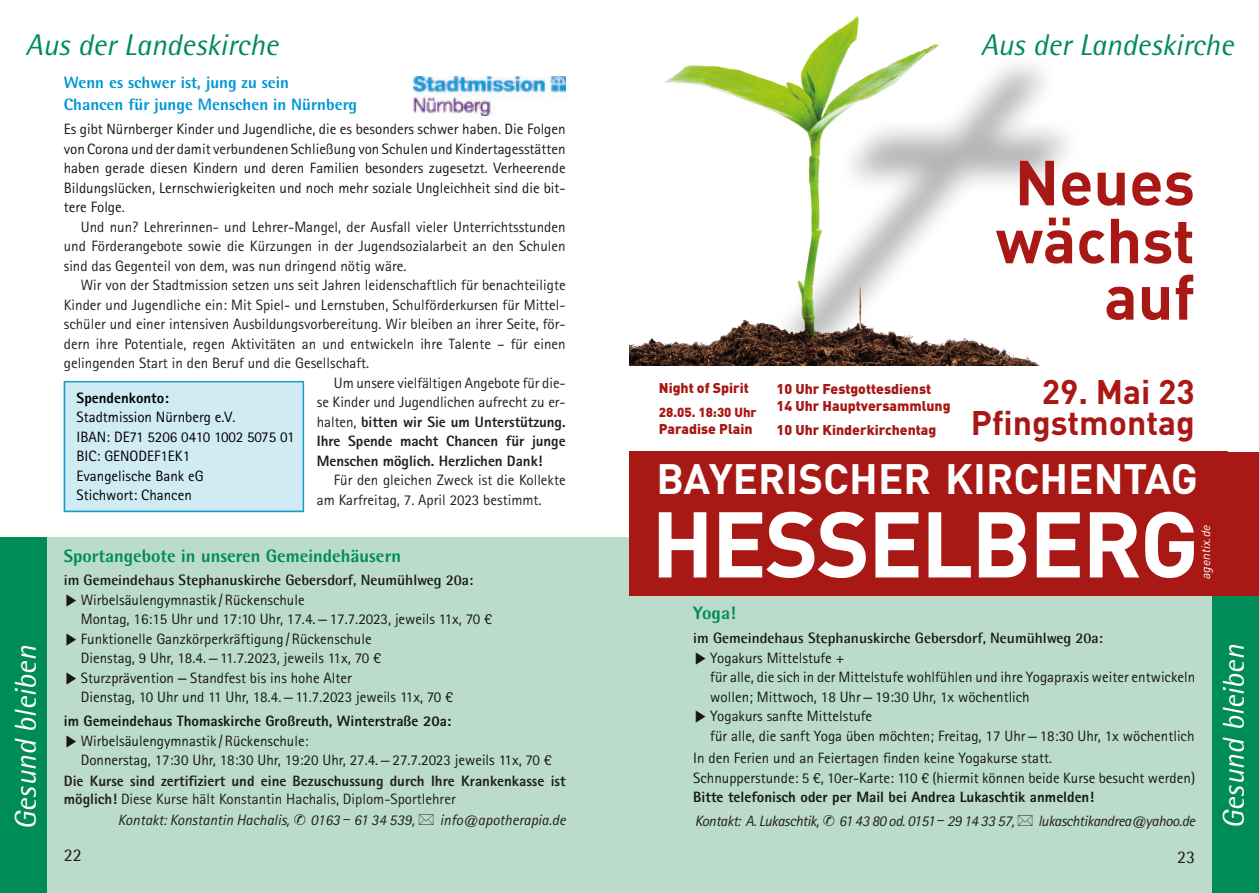
<style>
.page{position:relative;width:1259px;height:893px;background:#fff}
.page>*{position:absolute;margin:0;border:0;box-sizing:border-box;transform-origin:0 0}
.t1{font:700 91.65px "DIN Pro";letter-spacing:-.025em;color:#fff}
.t2{font:700 62.55px/57.2px "DIN Pro";color:#a81815;text-align:right}
.t3{font:700 42px "DIN Pro";color:#fff}
.t4{font:700 33.75px/30.3px "DIN Pro";color:#a81815;text-align:right}
.t5{font:italic 30px "Rotis Semi Sans Std";color:#008c57}
.t6{font:italic 30px "Rotis Semi Sans Std";letter-spacing:-.01em;color:#fff}
.t7{font:800 18px "Rotis Semi Sans Std";color:#008c57}
.t8{font:18px "Agfa Rotis Semisans";color:#221f20}
.t9{font:800 16.5px/22.5px "Rotis Semi Sans Std";color:#0097d5}
.t10{font:15px/19.5px "Rotis Sans Serif Std";color:#181715}
.t11{font:15px/19.5px "Rotis Sans Serif Std";color:#221f20;text-align:justify}
.t12{font:800 15px/18px "Rotis Sans Serif Std";letter-spacing:-.005em;color:#221f20}
.t13{font:800 15px/19.5px "Rotis Sans Serif Std";color:#181715}
.t14{font:700 15px "Agfa Rotis Semisans";color:#181715}
.t15{font:15px/19.5px "Rotis Sans Serif Std";color:#000}
.t16{font:italic 15px "Rotis Sans Serif Std";color:#221f20}
.t17{font:italic 15px "Rotis Sans Serif Std";letter-spacing:-.03em;color:#221f20}
.t18{font:800 15px "Rotis Sans Serif Std";color:#000}
.t19{font:900 14.1px/16.8px "DIN Pro";color:#a81815}
.t20{font:900 13.05px "DIN Pro";color:#a81815}
.t21{font:italic 12.45px "DIN Pro";color:#fff}
.s1{font-weight:400}
.s2{font-family:"Malgun Gothic"}
.s3{font-family:"Arial"}
.s4{font-family:"Malgun Gothic";font-weight:400}
.s5{font-family:"MS UI Gothic";font-style:normal}
.s6{font-weight:400;font-style:italic;color:#221f20}
.s7{font-family:"MS UI Gothic";font-weight:400;color:#221f20}
</style>
<div class="page">
<div style="left:0;top:537px;width:629px;height:356px;background:#bbdbcb"></div>
<div style="left:0;top:537px;width:47px;height:356px;background:#008c57"></div>
<div style="left:1098px;top:452px;width:161px;height:145px;background:#a81915"></div>
<div style="left:629px;top:452px;width:598px;height:145px;background:#a81815"></div>
<img style="left:629px;top:16px;width:438px;height:350px">
<div style="left:629px;top:597px;width:630px;height:296px;background:#bbdbcb"></div>
<div style="left:1212px;top:597px;width:47px;height:296px;background:#008c57"></div>
<div style="left:64px;top:381px;width:240px;height:131px;background:#d0ebf4"></div>
<img style="left:414px;top:77px;width:152px;height:38px">
<h3 class="t5" style="left:26px;top:33px;width:254px">Aus der Landeskirche</h3>
<h3 class="t6" style="left:15px;top:830px;width:186px;rotate:-90deg">Gesund bleiben</h3>
<p class="t9" style="left:64px;top:73px;width:295px">Wenn es schwer ist, jung zu sein<br>Chancen für junge Menschen in Nürnberg</p>
<p class="t10" style="left:64px;top:121px;width:503px;text-align:justify">Es gibt Nürnberger Kinder und Jugendliche, die es besonders schwer haben. Die Folgen von Corona und der damit verbundenen Schließung von Schulen und Kindertagesstätten haben gerade diesen Kindern und deren Familien besonders zugesetzt. Verheerende Bildungslücken, Lernschwierigkeiten und noch mehr soziale Ungleichheit sind die bit&shy;tere Folge.</p>
<p class="t11" style="left:64px;top:219px;width:503px;text-indent:17px">Und nun? Lehrerinnen- und Lehrer-Mangel, der Ausfall vieler Unterrichtsstunden und Förderangebote sowie die Kürzungen in der Jugendsozialarbeit an den Schulen sind das Gegenteil von dem, was nun dringend nötig wäre.</p>
<p class="t11" style="left:81px;top:277px;width:486px">Wir von der Stadtmission setzen uns seit Jahren leidenschaftlich für benachteiligte</p>
<p class="t11" style="left:64px;top:297px;width:503px">Kinder und Jugendliche ein: Mit Spiel- und Lernstuben, Schulförderkursen für Mittel-</p>
<p class="t11" style="left:64px;top:316px;width:503px">schüler und einer intensiven Ausbildungsvorbereitung. Wir bleiben an ihrer Seite, för-</p>
<p class="t11" style="left:64px;top:336px;width:503px">dern ihre Potentiale, regen Aktivitäten an und entwickeln ihre Talente – für einen</p>
<p class="t11" style="left:64px;top:355px;width:307px">gelingenden Start in den Beruf und die Gesellschaft.</p>
<p class="t11" style="left:334px;top:375px;width:233px">Um unsere vielfältigen Angebote für die-</p>
<p class="t11" style="left:317px;top:394px;width:250px">se Kinder und Jugendlichen aufrecht zu er-</p>
<p class="t12" style="left:317px;top:415px;width:250px"><span class="s1">halten,</span> bitten wir Sie um Unterstützung.</p>
<p class="t12" style="left:317px;top:434px;width:250px">Ihre Spende macht Chancen für junge</p>
<p class="t12" style="left:317px;top:454px;width:227px">Menschen möglich. Herzlichen Dank!</p>
<p class="t11" style="left:317px;top:472px;width:250px;text-indent:17px">Für den gleichen Zweck ist die Kollekte am Karfreitag, 7. April 2023 bestimmt.</p>
<p class="t18" style="left:77px;top:392px;width:94px">Spendenkonto:</p>
<p class="t15" style="left:77px;top:409px;width:220px">Stadtmission Nürnberg e.V.<br>IBAN: DE71 5206 0410 1002 5075 01<br>BIC: GENODEF1EK1<br>Evangelische Bank eG<br>Stichwort: Chancen</p>
<p class="t7" style="left:64px;top:549px;width:339px">Sportangebote in unseren Gemeindehäusern</p>
<p class="t14" style="left:64px;top:575px;width:411px">im Gemeindehaus Stephanuskirche Gebersdorf, Neumühlweg 20a:</p>
<p class="t10" style="left:64px;top:592px;width:242px"><span class="s2">▶</span>Wirbelsäulengymnastik/ Rückenschule</p>
<p class="t10" style="left:81px;top:611px;width:413px">Montag, 16:15 Uhr und 17:10 Uhr, 17.4.— 17.7.2023, jeweils 11x, 70 €</p>
<p class="t10" style="left:64px;top:631px;width:309px"><span class="s2">▶</span>Funktionelle Ganzkörperkräftigung/ Rückenschule</p>
<p class="t10" style="left:81px;top:650px;width:302px">Dienstag, 9 Uhr, 18.4.— 11.7.2023, jeweils 11x, 70 €</p>
<p class="t10" style="left:64px;top:670px;width:290px"><span class="s2">▶</span>Sturzprävention <span class="s3">‒</span> Standfest bis ins hohe Alter</p>
<p class="t10" style="left:81px;top:689px;width:374px">Dienstag, 10 Uhr und 11 Uhr, 18.4.— 11.7.2023 jeweils 11x, 70 €</p>
<p class="t13" style="left:64px;top:713px;width:389px">im Gemeindehaus Thomaskirche Großreuth, Winterstraße 20a: <span class="s4">▶</span><span class="s1">Wirbelsäulengymnastik/ Rückenschule:</span></p>
<p class="t10" style="left:81px;top:752px;width:473px">Donnerstag, 17:30 Uhr, 18:30 Uhr, 19:20 Uhr, 27.4.— 27.7.2023 jeweils 11x, 70 €</p>
<p class="t12" style="left:64px;top:774px;width:503px">Die Kurse sind zertifiziert und eine Bezuschussung durch Ihre Krankenkasse ist möglich! <span class="s1">Diese Kurse hält Konstantin Hachalis, Diplom-Sportlehrer</span></p>
<p class="t16" style="left:118px;top:814px;width:298px">Kontakt: Konstantin Hachalis, <span class="s5">✆</span> 0163 <span class="s5">‒</span> 61 34 539,</p>
<p class="t16" style="left:440px;top:814px;width:127px">info@apotherapia.de</p>
<h3 class="t5" style="left:980px;top:33px;width:254px">Aus der Landeskirche</h3>
<h2 class="t2" style="left:995px;top:147px;width:201px">Neues wächst auf</h2>
<p class="t19" style="left:659px;top:378px;width:92px">Night of Spirit</p>
<p class="t20" style="left:659px;top:401px;width:99px">28.05. 18:30 Uhr</p>
<p class="t19" style="left:659px;top:419px;width:95px">Paradise Plain</p>
<p class="t19" style="left:776px;top:378px;width:175px">10 Uhr Festgottesdienst<br>14 Uhr Hauptversammlung</p>
<p class="t19" style="left:776px;top:419px;width:161px">10 Uhr Kinderkirchentag</p>
<h3 class="t4" style="left:971px;top:373px;width:226px">29. Mai 23<br>Pfingstmontag</h3>
<h3 class="t3" style="left:656px;top:444px;width:543px">BAYERISCHER KIRCHENTAG</h3>
<h1 class="t1" style="left:651px;top:468px;width:549px">HESSELBERG</h1>
<p class="t21" style="left:1195px;top:579px;width:56px;rotate:-90deg">agentix.de</p>
<p class="t7" style="left:693px;top:607px;width:44px">Yoga!</p>
<p class="t14" style="left:693px;top:633px;width:411px">im Gemeindehaus Stephanuskirche Gebersdorf, Neumühlweg 20a:</p>
<p class="t10" style="left:693px;top:650px;width:153px"><span class="s2">▶</span>Yogakurs Mittelstufe +</p>
<p class="t10" style="left:710px;top:669px;width:486px">für alle, die sich in der Mittelstufe wohlfühlen und ihre Yogapraxis weiter entwickeln</p>
<p class="t10" style="left:710px;top:689px;width:321px">wollen; Mittwoch, 18 Uhr— 19:30 Uhr, 1x wöchentlich</p>
<p class="t10" style="left:693px;top:708px;width:180px"><span class="s2">▶</span>Yogakurs sanfte Mittelstufe</p>
<p class="t10" style="left:710px;top:728px;width:486px">für alle, die sanft Yoga üben möchten; Freitag, 17 Uhr— 18:30 Uhr, 1x wöchentlich</p>
<p class="t10" style="left:693px;top:750px;width:503px">In den Ferien und an Feiertagen finden keine Yogakurse statt.<br>Schnupperstunde: 5 €, 10er-Karte: 110 € (hiermit können beide Kurse besucht werden)</p>
<p class="t13" style="left:693px;top:787px;width:402px;line-height:24px">Bitte telefonisch oder per Mail bei Andrea Lukaschtik anmelden!<br><span class="s6">Kontakt: A. Lukaschtik,</span> <span class="s7">✆</span> <span class="s6">61 43 80 od. 0151</span> <span class="s7">‒</span> <span class="s6">29 14 33 57,</span></p>
<p class="t17" style="left:1038px;top:815px;width:159px">lukaschtikandrea@yahoo.de</p>
<h3 class="t6" style="left:1222px;top:829px;width:186px;rotate:-90deg">Gesund bleiben</h3>
<p class="t8" style="left:64px;top:847px;width:20px">22</p>
<p class="t8" style="left:1177px;top:849px;width:20px">23</p>
</div>
